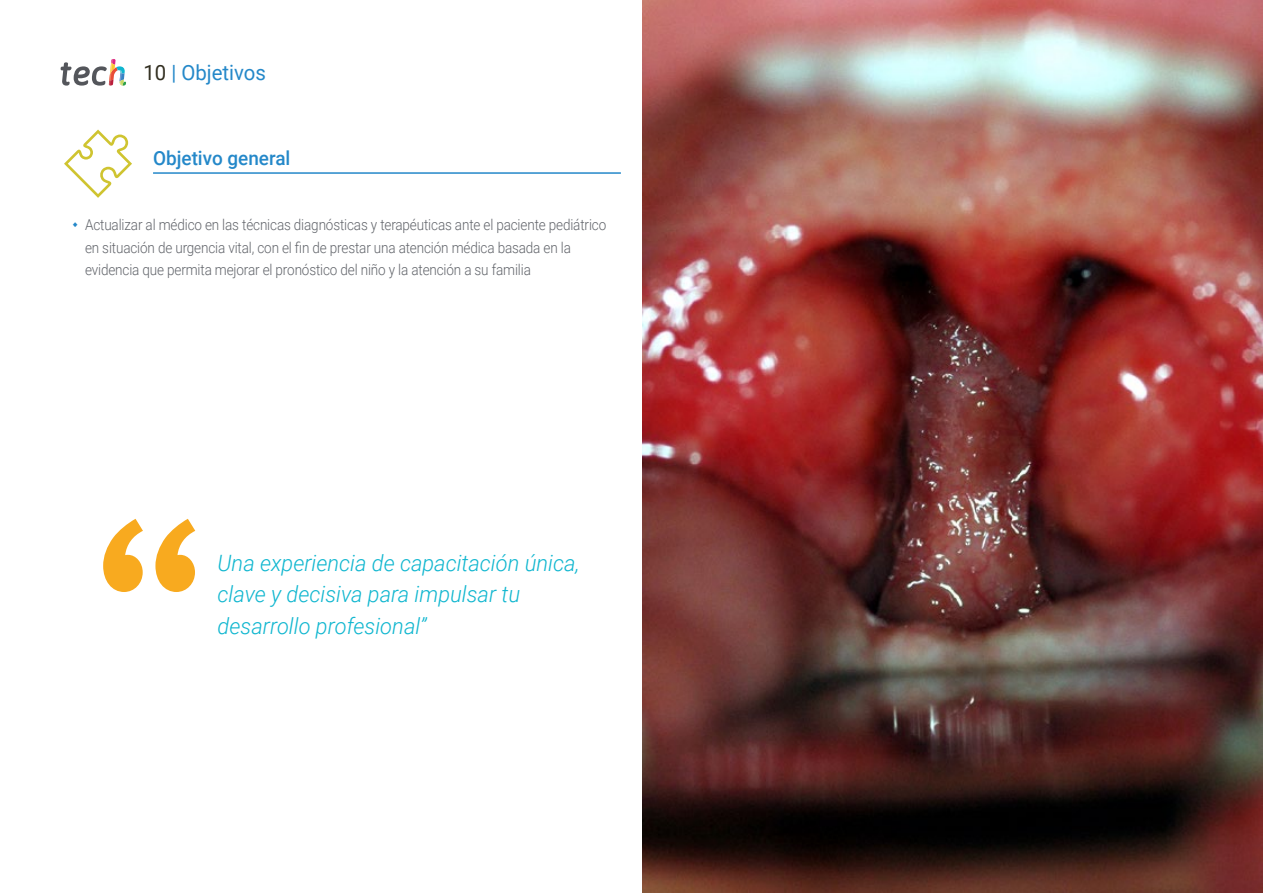
<style>
.page{position:relative;width:1263px;height:893px;background:#fff}
.page>*{position:absolute;margin:0;border:0;box-sizing:border-box;transform-origin:0 0}
.t1{font:italic 300 22.5px/31.5px "Roboto";color:#0fb6cf}
.t2{font:21px "Roboto";color:#2488c9}
.t3{font:500 19.5px "Roboto";color:#2488c9}
.t4{font:300 15px/22.5px "Roboto";letter-spacing:-.01em;color:#61646a;scale:.9 1}
.s1{color:#312e20}
</style>
<div class="page">
<hr style="left:153px;top:173px;width:468px;height:1px;background:#2488c9">
<svg style="left:64px;top:130px;width:68px;height:68px"></svg>
<svg style="left:61px;top:59px;width:65px;height:27px"></svg>
<svg style="left:103px;top:519px;width:92px;height:73px"></svg>
<img style="left:642px;top:0;width:621px;height:893px">
<h2 class="t2" style="left:144px;top:57px;width:124px"><span class="s1">10</span> | Objetivos</h2>
<h3 class="t3" style="left:153px;top:144px;width:139px">Objetivo general</h3>
<p class="t4" style="left:85px;top:213px;width:581px">Actualizar al médico en las técnicas diagnósticas y terapéuticas ante el paciente pediátrico en situación de urgencia vital, con el fin de prestar una atención médica basada en la evidencia que permita mejorar el pronóstico del niño y la atención a su familia</p>
<h1 class="t1" style="left:218px;top:546px;width:363px">Una experiencia de capacitación única, clave y decisiva para impulsar tu desarrollo profesional”</h1>
</div>
